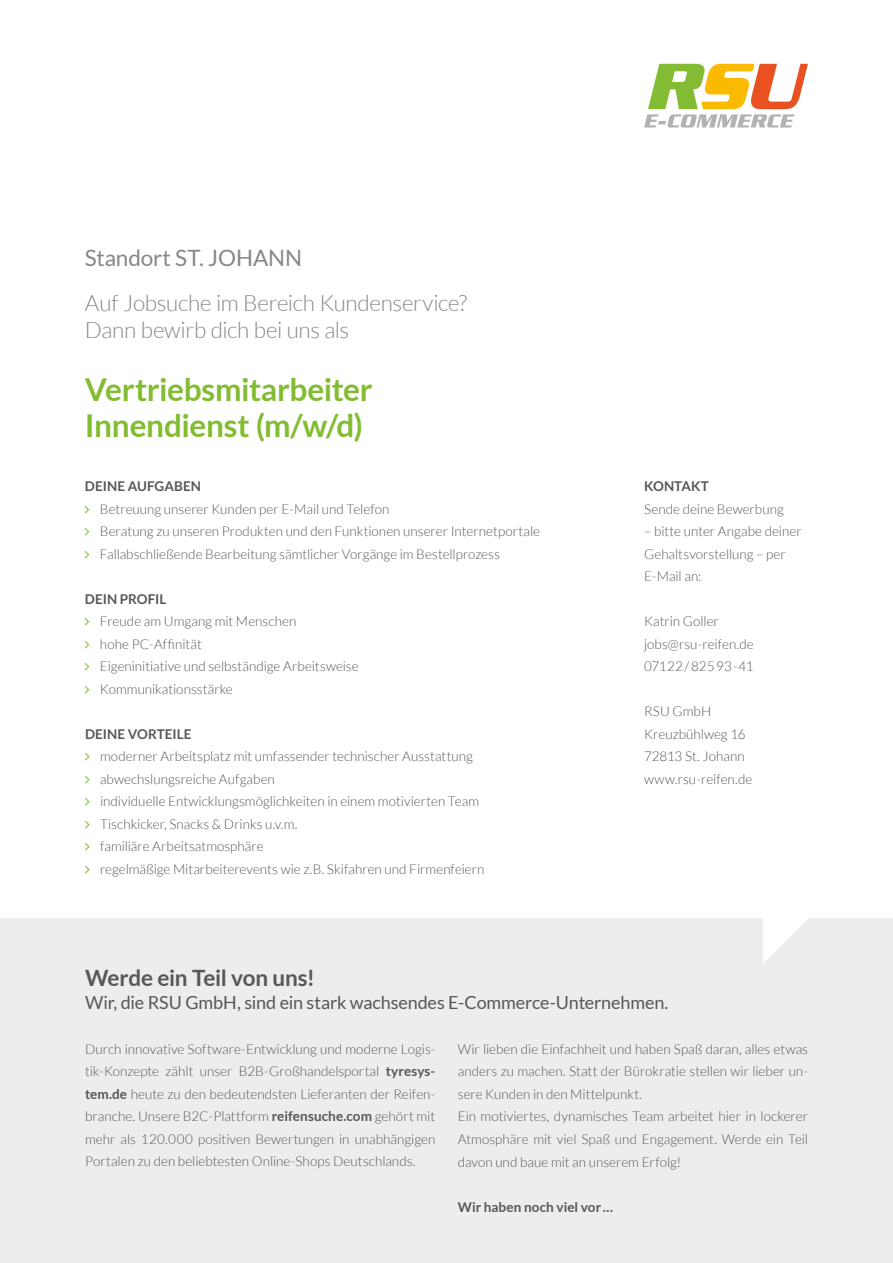
<style>
.page{position:relative;width:893px;height:1263px;background:#fff}
.page>*{position:absolute;margin:0;border:0;box-sizing:border-box;transform-origin:0 0}
.t1{font:700 31.5px/36px "Lato";letter-spacing:-.01em;color:#83bc32}
.t2{font:300 22.5px/27px "Lato";letter-spacing:-.015em;color:#878787}
.t3{font:700 22.5px "Lato";letter-spacing:-.015em;color:#575756}
.t4{font:22.5px "Lato";letter-spacing:-.005em;color:#878787}
.t5{font:18px "Lato";letter-spacing:-.01em;color:#575756}
.t6{font:300 13.5px/22.5px "Lato";color:#575756}
.t7{font:700 13.5px "Lato";letter-spacing:.005em;color:#575756}
.s1{font-weight:700}
</style>
<div class="page">
<div style="left:0;top:919px;width:893px;height:344px;background:#ededed"></div>
<svg style="left:763px;top:919px;width:44px;height:44px"></svg>
<svg style="left:644px;top:64px;width:164px;height:64px"></svg>
<h2 class="t4" style="left:85px;top:246px;width:219px">Standort ST. JOHANN</h2>
<h2 class="t2" style="left:85px;top:290px;width:384px">Auf Jobsuche im Bereich Kundenservice?<br>Dann bewirb dich bei uns als</h2>
<h1 class="t1" style="left:85px;top:371px;width:289px">Vertriebsmitarbeiter<br>Innendienst (m/w/d)</h1>
<p class="t7" style="left:85px;top:479px;width:118px">DEINE AUFGABEN</p>
<p class="t6" style="left:100px;top:498px;width:442px">Betreuung unserer Kunden per E-Mail und Telefon<br>Beratung zu unseren Produkten und den Funktionen unserer Internetportale<br>Fallabschließende Bearbeitung sämtlicher Vorgänge im Bestellprozess</p>
<p class="t7" style="left:85px;top:591px;width:83px">DEIN PROFIL</p>
<p class="t6" style="left:100px;top:610px;width:260px">Freude am Umgang mit Menschen<br>hohe PC-Affinität<br>Eigeninitiative und selbständige Arbeitsweise<br>Kommunikationsstärke</p>
<p class="t7" style="left:85px;top:726px;width:108px">DEINE VORTEILE</p>
<p class="t6" style="left:100px;top:745px;width:386px">moderner Arbeitsplatz mit umfassender technischer Ausstattung abwechslungsreiche Aufgaben<br>individuelle Entwicklungsmöglichkeiten in einem motivierten Team Tischkicker, Snacks &amp; Drinks u.v.m.<br>familiäre Arbeitsatmosphäre<br>regelmäßige Mitarbeiterevents wie z.B. Skifahren und Firmenfeiern</p>
<p class="t7" style="left:644px;top:479px;width:66px">KONTAKT</p>
<p class="t6" style="left:644px;top:498px;width:141px">Sende deine Bewerbung</p>
<p class="t6" style="left:644px;top:520px;width:159px">– bitte unter Angabe deiner<br>Gehaltsvorstellung – per<br>E-Mail an:</p>
<p class="t6" style="left:644px;top:610px;width:111px">Katrin Goller jobs@rsu-reifen.de<br>07122/82593-41</p>
<p class="t6" style="left:644px;top:700px;width:110px">RSU GmbH<br>Kreuzbühlweg 16<br>72813 St. Johann www.rsu-reifen.de</p>
<h2 class="t3" style="left:85px;top:965px;width:231px">Werde ein Teil von uns!</h2>
<h3 class="t5" style="left:85px;top:992px;width:585px">Wir, die RSU GmbH, sind ein stark wachsendes E-Commerce-Unternehmen.</h3>
<p class="t6" style="left:85px;top:1038px;width:352px;text-align:justify">Durch innovative Software-Entwicklung und moderne Logis&shy;tik-Konzepte zählt unser B2B-Großhandelsportal <span class="s1">tyresys&shy;tem.de</span> heute zu den bedeutendsten Lieferanten der Reifen&shy;branche. Unsere B2C-Plattform <span class="s1">reifensuche.com</span> gehört mit mehr als 120.000 positiven Bewertungen in unabhängigen Portalen zu den beliebtesten Online-Shops Deutschlands.</p>
<p class="t6" style="left:458px;top:1038px;width:352px">Wir lieben die Einfachheit und haben Spaß daran, alles etwas anders zu machen. Statt der Bürokratie stellen wir lieber un&shy;sere Kunden in den Mittelpunkt.<br>Ein motiviertes, dynamisches Team arbeitet hier in lockerer Atmosphäre mit viel Spaß und Engagement. Werde ein Teil davon und baue mit an unserem Erfolg!</p>
<p class="t7" style="left:458px;top:1199px;width:157px">Wir haben noch viel vor…</p>
</div>
